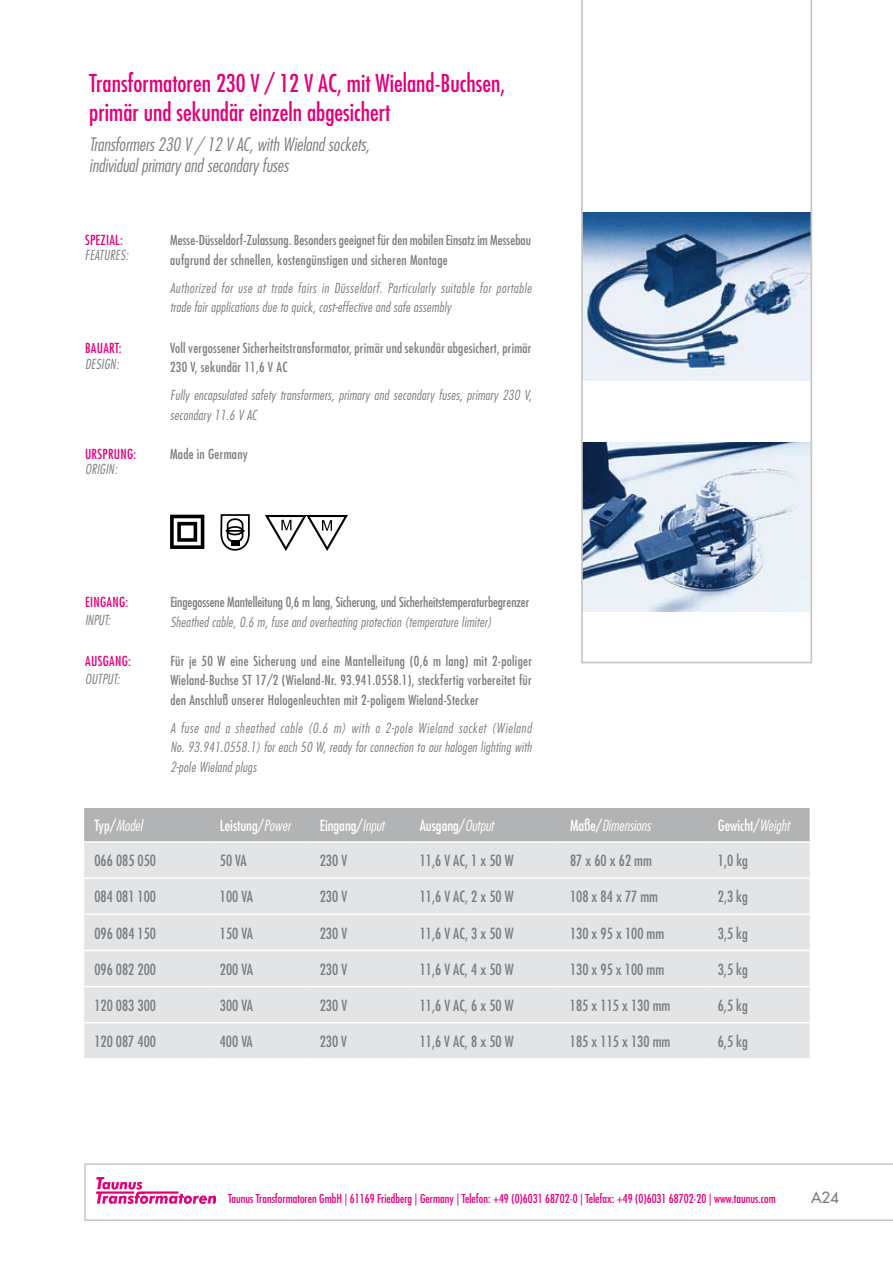
<style>
.page{position:relative;width:893px;height:1263px;background:#fff}
.page>*{position:absolute;margin:0;border:0;box-sizing:border-box;transform-origin:0 0}
.t1{font:condensed 24px/28.8px "Futura Std";color:#e2007a}
.t2{font:italic 300 condensed 18px/21px "Futura Std";color:#7b7c7e}
.t3{font:condensed 15px "Futura Std";color:#7b7c7e}
.t4{font:condensed 15px "Futura Std";color:#fff}
.t5{font:italic 300 condensed 15px "Futura Std";color:#fff}
.t6{font:500 15px "Futura Std";color:#7b7c7e}
.t7{font:condensed 13.5px/19.5px "Futura Std";letter-spacing:.02em;color:#7b7c7e}
.t8{font:italic 300 condensed 13.5px/19.5px "Futura Std";letter-spacing:.02em;color:#7b7c7e}
.t9{font:italic 300 condensed 13.5px/19.5px "Futura Std";letter-spacing:.04em;color:#7b7c7e}
.t10{font:condensed 13.5px "Futura Std";letter-spacing:-.005em;color:#7b7c7e}
.t11{font:condensed 13.5px "Futura Std";letter-spacing:.02em;color:#e2007a}
.t12{font:condensed 12px "Futura Std";color:#e2007a}
.s1{font-weight:400;font-style:normal}
.s2{font-weight:300;font-style:italic}
</style>
<div class="page">
<svg style="left:84px;top:1163px;width:809px;height:58px"></svg>
<img style="left:96px;top:1178px;width:120px;height:25px">
<svg style="left:170px;top:515px;width:34px;height:34px"></svg>
<div style="left:84px;top:808px;width:726px;height:33px;background:#b1b3b4"></div>
<div style="left:84px;top:843px;width:726px;height:215px;background:#e3e4e5"></div>
<hr style="left:84px;top:877px;width:126px;height:2px;background:#fff">
<hr style="left:210px;top:877px;width:100px;height:2px;background:#fff">
<hr style="left:310px;top:877px;width:99px;height:2px;background:#fff">
<hr style="left:409px;top:877px;width:151px;height:2px;background:#fff">
<hr style="left:560px;top:877px;width:148px;height:2px;background:#fff">
<hr style="left:708px;top:877px;width:102px;height:2px;background:#fff">
<hr style="left:84px;top:913px;width:126px;height:2px;background:#fff">
<hr style="left:210px;top:913px;width:100px;height:2px;background:#fff">
<hr style="left:310px;top:913px;width:99px;height:2px;background:#fff">
<hr style="left:409px;top:913px;width:151px;height:2px;background:#fff">
<hr style="left:560px;top:913px;width:148px;height:2px;background:#fff">
<hr style="left:708px;top:913px;width:102px;height:2px;background:#fff">
<hr style="left:84px;top:950px;width:126px;height:1px;background:#fff">
<hr style="left:210px;top:950px;width:100px;height:1px;background:#fff">
<hr style="left:310px;top:950px;width:99px;height:1px;background:#fff">
<hr style="left:409px;top:950px;width:151px;height:1px;background:#fff">
<hr style="left:560px;top:950px;width:148px;height:1px;background:#fff">
<hr style="left:708px;top:950px;width:102px;height:1px;background:#fff">
<hr style="left:84px;top:986px;width:126px;height:1px;background:#fff">
<hr style="left:210px;top:986px;width:100px;height:1px;background:#fff">
<hr style="left:310px;top:986px;width:99px;height:1px;background:#fff">
<hr style="left:409px;top:986px;width:151px;height:1px;background:#fff">
<hr style="left:560px;top:986px;width:148px;height:1px;background:#fff">
<hr style="left:708px;top:986px;width:102px;height:1px;background:#fff">
<hr style="left:84px;top:1022px;width:126px;height:1px;background:#fff">
<hr style="left:210px;top:1022px;width:100px;height:1px;background:#fff">
<hr style="left:310px;top:1022px;width:99px;height:1px;background:#fff">
<hr style="left:409px;top:1022px;width:151px;height:1px;background:#fff">
<hr style="left:560px;top:1022px;width:148px;height:1px;background:#fff">
<hr style="left:708px;top:1022px;width:102px;height:1px;background:#fff">
<svg style="left:581px;top:0;width:231px;height:663px"></svg>
<svg style="left:220px;top:514px;width:30px;height:37px"></svg>
<svg style="left:265px;top:515px;width:83px;height:36px"></svg>
<h1 class="t1" style="left:89px;top:69px;width:418px">Transformatoren 230 V / 12 V AC, mit Wieland-Buchsen, primär und sekundär einzeln abgesichert</h1>
<h2 class="t2" style="left:89px;top:134px;width:282px">Transformers 230 V / 12 V AC, with Wieland sockets, individual primary and secondary fuses</h2>
<p class="t11" style="left:85px;top:232px;width:39px">SPEZIAL:</p>
<p class="t7" style="left:170px;top:230px;width:363px">Messe-Düsseldorf-Zulassung. Besonders geeignet für den mobilen Einsatz im Messebau aufgrund der schnellen, kostengünstigen und sicheren Montage</p>
<p class="t9" style="left:170px;top:278px;width:363px">Authorized for use at trade fairs in Düsseldorf. Particularly suitable for portable trade fair applications due to quick, cost-effective and safe assembly</p>
<p class="t11" style="left:85px;top:340px;width:38px">BAUART:</p>
<p class="t7" style="left:170px;top:338px;width:363px">Voll vergossener Sicherheitstransformator, primär und sekundär abgesichert, primär<br>230 V, sekundär 11,6 V AC</p>
<p class="t8" style="left:170px;top:386px;width:363px">Fully encapsulated safety transformers, primary and secondary fuses, primary 230 V, secondary 11.6 V AC</p>
<p class="t11" style="left:85px;top:446px;width:53px">URSPRUNG:</p>
<p class="t7" style="left:170px;top:444px;width:79px">Made in Germany</p>
<p class="t8" style="left:85px;top:246px;width:45px">FEATURES:</p>
<p class="t8" style="left:85px;top:354px;width:35px">DESIGN:</p>
<p class="t8" style="left:85px;top:459px;width:34px">ORIGIN:</p>
<p class="t11" style="left:85px;top:594px;width:45px">EINGANG:</p>
<p class="t10" style="left:170px;top:594px;width:361px">Eingegossene Mantelleitung 0,6 m lang, Sicherung, und Sicherheitstemperaturbegrenzer</p>
<p class="t8" style="left:170px;top:612px;width:323px">Sheathed cable, 0.6 m, fuse and overheating protection (temperature limiter)</p>
<p class="t11" style="left:85px;top:653px;width:47px">AUSGANG:</p>
<p class="t7" style="left:170px;top:651px;width:363px;text-align:justify">Für je 50 W eine Sicherung und eine Mantelleitung (0,6 m lang) mit 2-poliger Wieland-Buchse ST 17/2 (Wieland-Nr. 93.941.0558.1), steckfertig vorbereitet für den Anschluß unserer Halogenleuchten mit 2-poligem Wieland-Stecker</p>
<p class="t8" style="left:170px;top:718px;width:363px;text-align:justify">A fuse and a sheathed cable (0.6 m) with a 2-pole Wieland socket (Wieland No. 93.941.0558.1) for each 50 W, ready for connection to our halogen lighting with 2-pole Wieland plugs</p>
<p class="t8" style="left:85px;top:611px;width:27px">INPUT:</p>
<p class="t8" style="left:85px;top:669px;width:36px">OUTPUT:</p>
<p class="t5" style="left:94px;top:817px;width:49px"><span class="s1">Typ/</span>Model</p>
<p class="t4" style="left:220px;top:817px;width:72px">Leistung/<span class="s2">Power</span></p>
<p class="t4" style="left:320px;top:817px;width:66px">Eingang/<span class="s2">Input</span></p>
<p class="t4" style="left:420px;top:817px;width:75px">Ausgang/<span class="s2">Output</span></p>
<p class="t5" style="left:570px;top:817px;width:82px"><span class="s1">Maße/</span>Dimensions</p>
<p class="t4" style="left:718px;top:817px;width:73px">Gewicht/<span class="s2">Weight</span></p>
<p class="t3" style="left:94px;top:852px;width:63px">066 085 050</p>
<p class="t3" style="left:220px;top:852px;width:28px">50 VA</p>
<p class="t3" style="left:320px;top:852px;width:29px">230 V</p>
<p class="t3" style="left:420px;top:852px;width:95px">11,6 V AC, 1 x 50 W</p>
<p class="t3" style="left:570px;top:852px;width:83px">87 x 60 x 62 mm</p>
<p class="t3" style="left:718px;top:852px;width:32px">1,0 kg</p>
<p class="t3" style="left:94px;top:888px;width:63px">084 081 100</p>
<p class="t3" style="left:220px;top:888px;width:35px">100 VA</p>
<p class="t3" style="left:320px;top:888px;width:29px">230 V</p>
<p class="t3" style="left:420px;top:888px;width:95px">11,6 V AC, 2 x 50 W</p>
<p class="t3" style="left:570px;top:888px;width:90px">108 x 84 x 77 mm</p>
<p class="t3" style="left:718px;top:888px;width:32px">2,3 kg</p>
<p class="t3" style="left:94px;top:924px;width:63px">096 084 150</p>
<p class="t3" style="left:220px;top:924px;width:35px">150 VA</p>
<p class="t3" style="left:320px;top:924px;width:29px">230 V</p>
<p class="t3" style="left:420px;top:924px;width:95px">11,6 V AC, 3 x 50 W</p>
<p class="t3" style="left:570px;top:924px;width:96px">130 x 95 x 100 mm</p>
<p class="t3" style="left:718px;top:924px;width:32px">3,5 kg</p>
<p class="t3" style="left:94px;top:960px;width:63px">096 082 200</p>
<p class="t3" style="left:220px;top:960px;width:35px">200 VA</p>
<p class="t3" style="left:320px;top:960px;width:29px">230 V</p>
<p class="t3" style="left:420px;top:960px;width:95px">11,6 V AC, 4 x 50 W</p>
<p class="t3" style="left:570px;top:960px;width:96px">130 x 95 x 100 mm</p>
<p class="t3" style="left:718px;top:960px;width:32px">3,5 kg</p>
<p class="t3" style="left:94px;top:996px;width:63px">120 083 300</p>
<p class="t3" style="left:220px;top:996px;width:35px">300 VA</p>
<p class="t3" style="left:320px;top:996px;width:29px">230 V</p>
<p class="t3" style="left:420px;top:996px;width:95px">11,6 V AC, 6 x 50 W</p>
<p class="t3" style="left:570px;top:996px;width:102px">185 x 115 x 130 mm</p>
<p class="t3" style="left:718px;top:996px;width:32px">6,5 kg</p>
<p class="t3" style="left:94px;top:1032px;width:63px">120 087 400</p>
<p class="t3" style="left:220px;top:1032px;width:35px">400 VA</p>
<p class="t3" style="left:320px;top:1032px;width:29px">230 V</p>
<p class="t3" style="left:420px;top:1032px;width:95px">11,6 V AC, 8 x 50 W</p>
<p class="t3" style="left:570px;top:1032px;width:102px">185 x 115 x 130 mm</p>
<p class="t3" style="left:718px;top:1032px;width:32px">6,5 kg</p>
<p class="t12" style="left:228px;top:1191px;width:549px">Taunus Transformatoren GmbH | 61169 Friedberg | Germany | Telefon: +49 (0)6031 68702-0 | Telefax: +49 (0)6031 68702-20 | www.taunus.com</p>
<p class="t6" style="left:811px;top:1188px;width:29px">A24</p>
</div>
